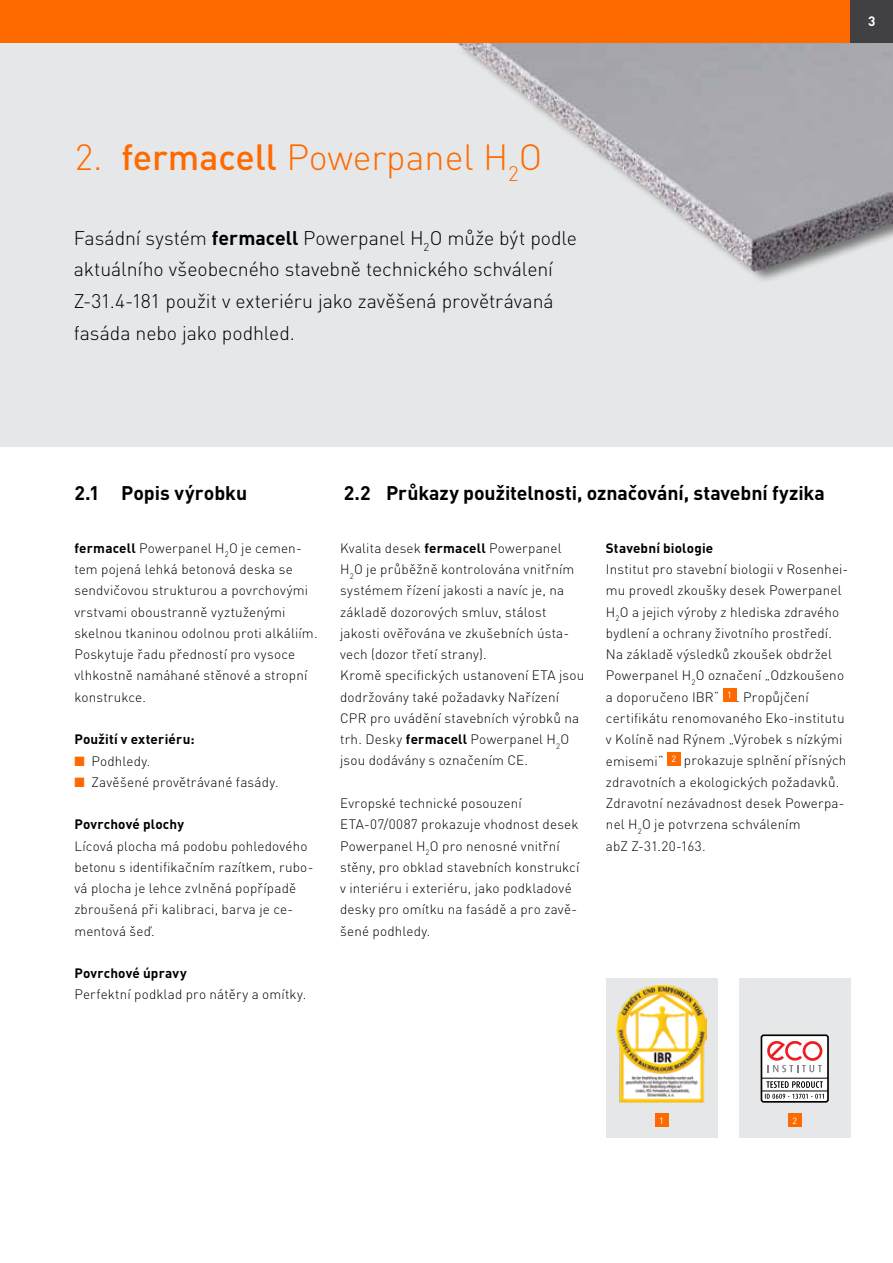
<style>
.page{position:relative;width:893px;height:1263px;background:#fff}
.page>*{position:absolute;margin:0;border:0;box-sizing:border-box;transform-origin:0 0}
.t1{font:300 36px "DIN Pro";color:#ff6a00}
.t2{font:300 19.5px/32px "DIN Pro";letter-spacing:-.005em;color:#000}
.t3{font:700 19.5px "DIN Pro";letter-spacing:-.005em;color:#000}
.t4{font:300 13.5px/21.3px "DIN Pro";letter-spacing:.01em;color:#000}
.t5{font:700 13.5px "DIN Pro";letter-spacing:.01em;color:#000}
.t6{font:700 13.5px "DIN Pro";color:#fff}
.t7{font:9px "DIN Pro";color:#fff}
.s1{font-weight:500}
.s2{font-weight:700}
.s3{color:#ff6a00}
</style>
<div class="page">
<div style="left:739px;top:978px;width:111px;height:159px;background:#e6e7e8"></div>
<div style="left:606px;top:978px;width:111px;height:159px;background:#e6e7e8"></div>
<div style="left:0;top:0;width:893px;height:446px;background:#e6e7e8"></div>
<img style="left:616px;top:984px;width:91px;height:118px">
<div style="left:762px;top:1035px;width:66px;height:66px;background:#fff"></div>
<div style="left:761px;top:1034px;width:68px;height:69px;border:2px solid #000;border-radius:2px"></div>
<hr style="left:762px;top:1090px;width:66px;height:1px;background:#000">
<hr style="left:762px;top:1078px;width:66px;height:1px;background:#000">
<svg style="left:767px;top:1041px;width:55px;height:31px"></svg>
<svg style="left:766px;top:1081px;width:57px;height:7px"></svg>
<svg style="left:765px;top:1094px;width:59px;height:5px"></svg>
<div style="left:655px;top:1113px;width:13px;height:14px;background:#ff6a00"></div>
<div style="left:723px;top:688px;width:13px;height:14px;background:#ff6a00"></div>
<div style="left:667px;top:752px;width:13px;height:13px;background:#ff6a00"></div>
<div style="left:788px;top:1113px;width:13px;height:14px;background:#ff6a00"></div>
<div style="left:454px;top:36px;width:439px;height:247px;background:#000;opacity:.5"></div>
<img style="left:456px;top:43px;width:122px;height:94px">
<div style="left:0;top:0;width:850px;height:43px;background:#ff6a00"></div>
<div style="left:850px;top:0;width:43px;height:43px;background:#414042"></div>
<h1 class="t1" style="left:75px;top:132px;width:469px">2. <span class="s1">fermacell</span> Powerpanel H<sub>2</sub>O</h1>
<h2 class="t2" style="left:74px;top:221px;width:505px">Fasádní systém <span class="s2">fermacell</span> Powerpanel H<sub>2</sub>O může být podle aktuálního všeobecného stavebně technického schválení Z-31.4-181 použit v exteriéru jako zavěšená provětrávaná fasáda nebo jako podhled.</h2>
<p class="t6" style="left:868px;top:12px;width:9px">3</p>
<h2 class="t3" style="left:74px;top:479px;width:175px">2.1 Popis výrobku</h2>
<p class="t4" style="left:74px;top:537px;width:245px"><span class="s2">fermacell</span> Powerpanel H<sub>2</sub>O je cemen&shy;tem pojená lehká betonová deska se sendvičovou strukturou a povrchovými vrstvami oboustranně vyztuženými skelnou tkaninou odolnou proti alkáliím.<br>Poskytuje řadu předností pro vysoce vlhkostně namáhané stěnové a stropní konstrukce.</p>
<p class="t5" style="left:74px;top:730px;width:122px">Použití v exteriéru:</p>
<p class="t4" style="left:74px;top:749px;width:78px"><span class="s3">■</span> Podhledy.</p>
<p class="t4" style="left:74px;top:771px;width:206px"><span class="s3">■</span> Zavěšené provětrávané fasády.</p>
<p class="t5" style="left:74px;top:815px;width:111px">Povrchové plochy</p>
<p class="t4" style="left:74px;top:834px;width:241px">Lícová plocha má podobu pohledového betonu s identifikačním razítkem, rubo&shy;vá plocha je lehce zvlněná popřípadě zbroušená při kalibraci, barva je ce&shy;mentová šeď.</p>
<p class="t5" style="left:74px;top:964px;width:114px">Povrchové úpravy</p>
<p class="t4" style="left:74px;top:983px;width:233px">Perfektní podklad pro nátěry a omítky.</p>
<h2 class="t3" style="left:344px;top:479px;width:483px">2.2 Průkazy použitelnosti, označování, stavební fyzika</h2>
<p class="t5" style="left:606px;top:539px;width:109px">Stavební biologie</p>
<p class="t4" style="left:606px;top:558px;width:244px">Institut pro stavební biologii v Rosenhei&shy;mu provedl zkoušky desek Powerpanel H<sub>2</sub>O a jejich výroby z hlediska zdravého bydlení a ochrany životního prostředí.<br>Na základě výsledků zkoušek obdržel Powerpanel H<sub>2</sub>O označení „Odzkoušeno a doporučeno IBR“ <sup>1</sup> . Propůjčení certifikátu renomovaného Eko-institutu v Kolíně nad Rýnem „Výrobek s nízkými emisemi“ <sup>2</sup> prokazuje splnění přísných zdravotních a ekologických požadavků.<br>Zdravotní nezávadnost desek Powerpa&shy;nel H<sub>2</sub>O je potvrzena schválením<br>abZ Z-31.20-163.</p>
<p class="t4" style="left:340px;top:537px;width:246px">Kvalita desek <span class="s2">fermacell</span> Powerpanel H<sub>2</sub>O je průběžně kontrolována vnitřním systémem řízení jakosti a navíc je, na základě dozorových smluv, stálost jakosti ověřována ve zkušebních ústa&shy;vech (dozor třetí strany).<br>Kromě specifických ustanovení ETA jsou dodržovány také požadavky Nařízení CPR pro uvádění stavebních výrobků na trh. Desky <span class="s2">fermacell</span> Powerpanel H<sub>2</sub>O jsou dodávány s označením CE.</p>
<p class="t4" style="left:340px;top:792px;width:241px">Evropské technické posouzení ETA-07/0087 prokazuje vhodnost desek Powerpanel H<sub>2</sub>O pro nenosné vnitřní stěny, pro obklad stavebních konstrukcí v interiéru i exteriéru, jako podkladové desky pro omítku na fasádě a pro zavě&shy;šené podhledy.</p>
<p class="t7" style="left:659px;top:1114px;width:6px">1</p>
<p class="t7" style="left:792px;top:1114px;width:6px">2</p>
</div>
